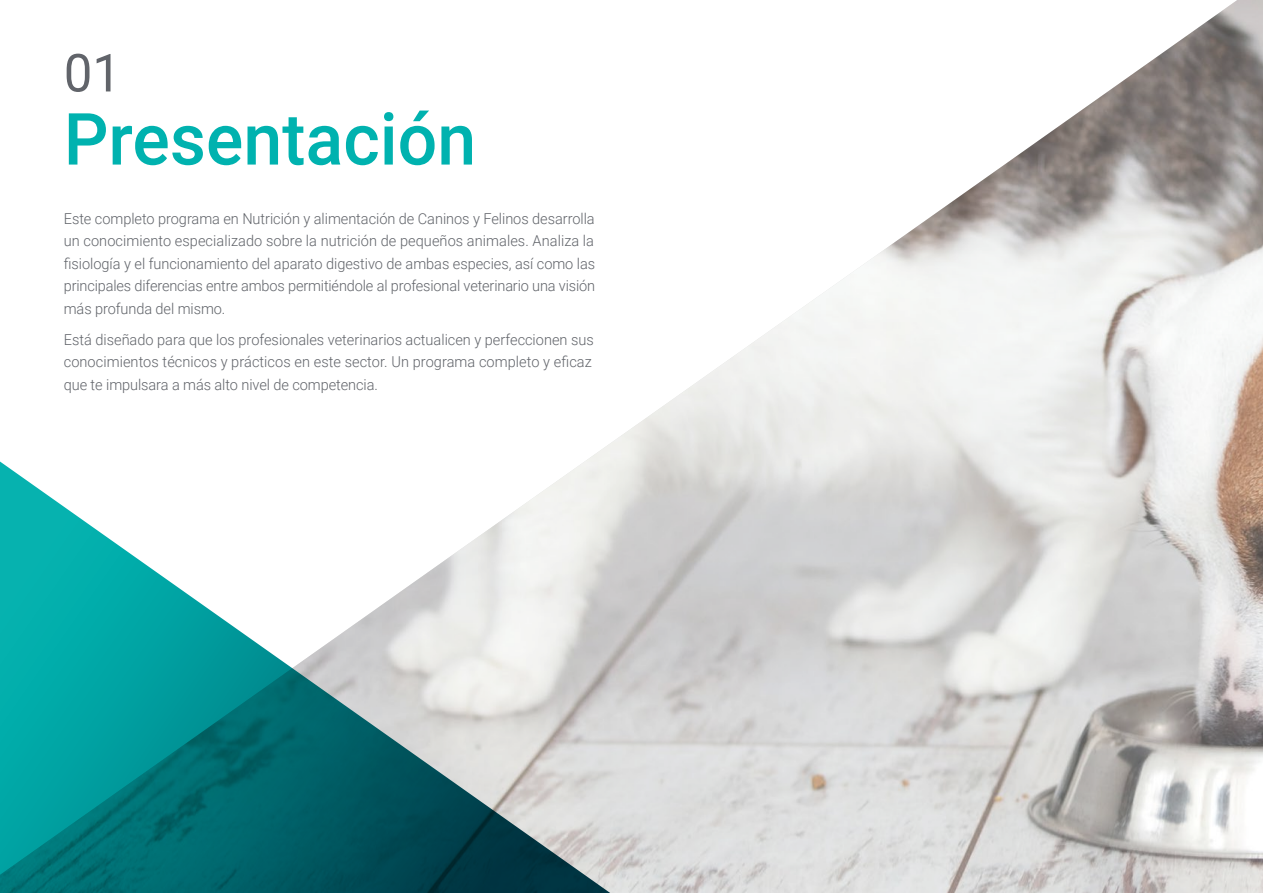
<style>
.page{position:relative;width:1263px;height:893px;background:#fff}
.page>*{position:absolute;margin:0;border:0;box-sizing:border-box;transform-origin:0 0}
.t1{font:500 72px "Roboto";color:#00b2af}
.t2{font:52.5px "Roboto";color:#61646a}
.t3{font:300 15px/22.5px "Roboto";color:#61646a;text-align:justify}
</style>
<div class="page">
<img style="left:607px;top:0;width:656px;height:893px">
<svg style="left:0;top:446px;width:640px;height:447px"></svg>
<h2 class="t2" style="left:64px;top:36px;width:59px">01</h2>
<h1 class="t1" style="left:64px;top:89px;width:414px">Presentación</h1>
<p class="t3" style="left:64px;top:207px;width:533px">Este completo programa en Nutrición y alimentación de Caninos y Felinos desarrolla un conocimiento especializado sobre la nutrición de pequeños animales. Analiza la fisiología y el funcionamiento del aparato digestivo de ambas especies, así como las principales diferencias entre ambos permitiéndole al profesional veterinario una visión más profunda del mismo.</p>
<p class="t3" style="left:64px;top:328px;width:531px;text-align:left">Está diseñado para que los profesionales veterinarios actualicen y perfeccionen sus conocimientos técnicos y prácticos en este sector. Un programa completo y eficaz que te impulsara a más alto nivel de competencia.</p>
</div>
